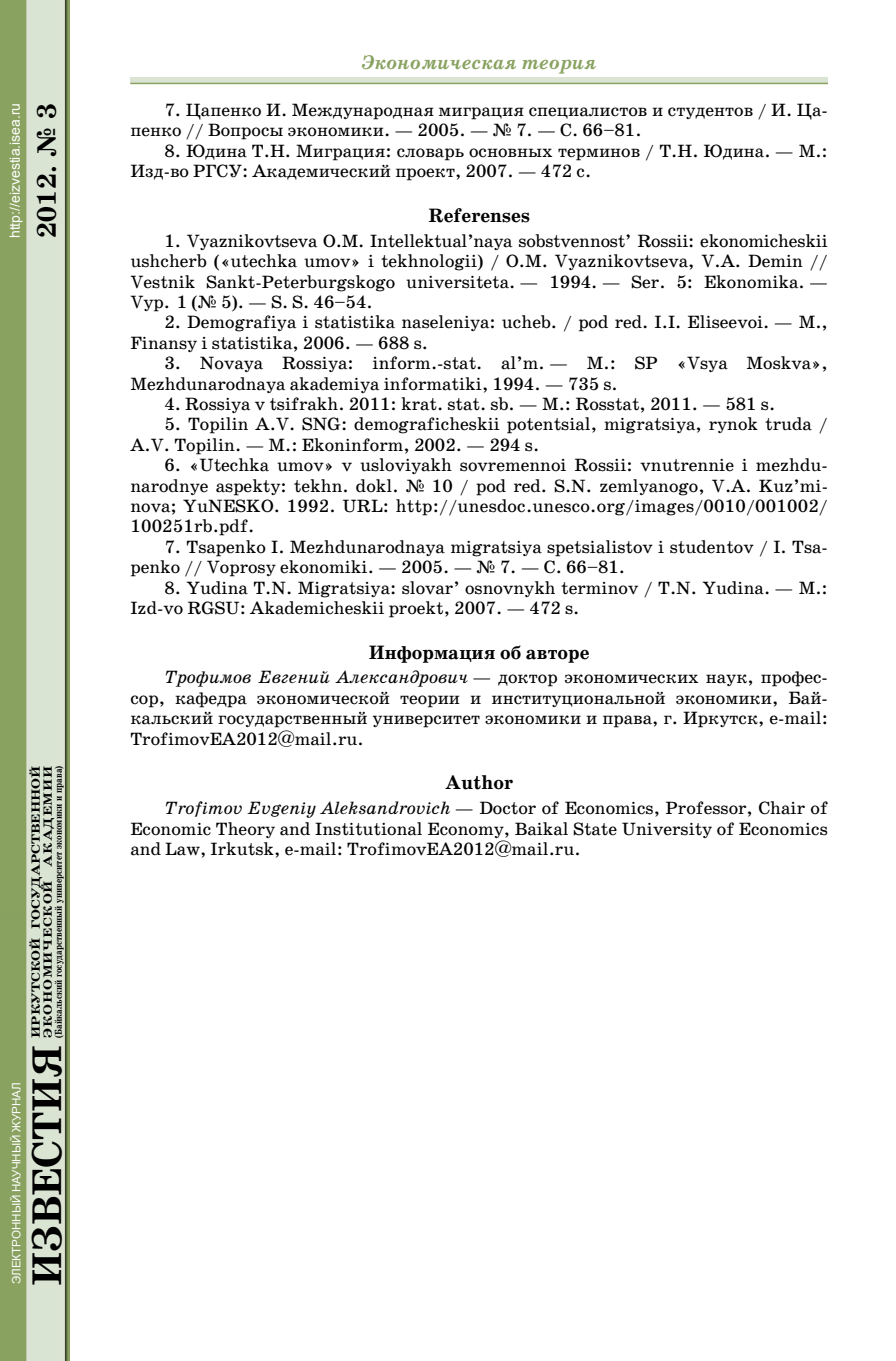
<style>
.page{position:relative;width:896px;height:1361px;background:#fff}
.page>*{position:absolute;margin:0;border:0;box-sizing:border-box;transform-origin:0 0}
.t1{font:700 42px "School Book C";color:#000}
.t2{font:700 27px "School Book C";color:#000}
.t3{font:italic 700 20px "School Book C";color:#89a260}
.t4{font:700 19.6px "School Book C";color:#000}
.t5{font:18px/20.4px "School Book C";color:#000}
.t6{font:14px "Arial";color:#fff}
.t7{font:700 12px/12px "School Book C";color:#000;scale:1.25 1}
.t8{font:11.6px "Arial";color:#fff}
.t9{font:700 10px "School Book C";color:#000;scale:.85 1}
.s1{font-style:italic}
</style>
<div class="page">
<img style="left:0;top:0;width:70px;height:1361px">
<svg style="left:130px;top:77px;width:698px;height:6px;background:#d6e0cd"></svg>
<hr style="left:130px;top:83px;width:698px;height:1px;background:#89a260">
<p class="t6" style="left:6px;top:238px;width:137px;rotate:-90deg">http://eizvestia.isea.ru</p>
<h2 class="t2" style="left:32px;top:238px;width:136px;rotate:-90deg">2012. № 3</h2>
<p class="t8" style="left:9px;top:1284px;width:203px;rotate:-90deg">ЭЛЕКТРОННЫЙ НАУЧНЫЙ ЖУРНАЛ</p>
<p class="t7" style="left:30px;top:1037px;width:219px;rotate:-90deg">ИРКУТСКОЙ ГОСУДАРСТВЕННОЙ<br>ЭКОНОМИЧЕСКОЙ АКАДЕМИИ</p>
<p class="t9" style="left:53px;top:1037px;width:322px;rotate:-90deg">(Байкальский государственный университет экономики и права)</p>
<h1 class="t1" style="left:23px;top:1286px;width:243px;rotate:-90deg">ИЗВЕСТИЯ</h1>
<p class="t3" style="left:361px;top:51px;width:237px">Экономическая теория</p>
<p class="t5" style="left:130px;top:100px;width:699px;text-indent:34px">7. Цапенко И. Международная миграция специалистов и студентов / И. Ца&shy;пенко // Вопросы экономики. — 2005. — № 7. — C. 66–81.</p>
<p class="t5" style="left:130px;top:141px;width:699px;text-indent:34px">8. Юдина Т.Н. Миграция: словарь основных терминов / Т.Н. Юдина. — М.:<br>Изд-во РГСУ: Академический проект, 2007. — 472 с.</p>
<p class="t4" style="left:428px;top:204px;width:103px">Referenses</p>
<p class="t5" style="left:130px;top:231px;width:699px;text-align:justify;text-indent:34px">1. Vyaznikovtseva O.M. Intellektual’naya sobstvennost’ Rossii: ekonomicheskii ushcherb («utechka umov» i tekhnologii) / O.M. Vyaznikovtseva, V.A. Demin // Vestnik Sankt-Peterburgskogo universiteta. — 1994. — Ser. 5: Ekonomika. — Vyp. 1 (№ 5). — S. S. 46–54.</p>
<p class="t5" style="left:130px;top:312px;width:699px;text-indent:34px">2. Demografiya i statistika naseleniya: ucheb. / pod red. I.I. Eliseevoi. — M.,<br>Finansy i statistika, 2006. — 688 s.</p>
<p class="t5" style="left:130px;top:353px;width:699px;text-indent:34px">3. Novaya Rossiya: inform.-stat. al’m. — M.: SP «Vsya Moskva»,<br>Mezhdunarodnaya akademiya informatiki, 1994. — 735 s.</p>
<p class="t5" style="left:164px;top:394px;width:612px">4. Rossiya v tsifrakh. 2011: krat. stat. sb. — M.: Rosstat, 2011. — 581 s.</p>
<p class="t5" style="left:130px;top:414px;width:699px;text-indent:34px">5. Topilin A.V. SNG: demograficheskii potentsial, migratsiya, rynok truda /<br>A.V. Topilin. — M.: Ekoninform, 2002. — 294 s.</p>
<p class="t5" style="left:130px;top:455px;width:699px;text-align:justify;text-indent:34px">6. «Utechka umov» v usloviyakh sovremennoi Rossii: vnutrennie i mezhdu&shy;narodnye aspekty: tekhn. dokl. № 10 / pod red. S.N. zemlyanogo, V.A. Kuz’mi&shy;nova; YuNESKO. 1992. URL: http://unesdoc.unesco.org/images/0010/001002/ 100251rb.pdf.</p>
<p class="t5" style="left:130px;top:537px;width:699px;text-indent:34px">7. Tsapenko I. Mezhdunarodnaya migratsiya spetsialistov i studentov / I. Tsa&shy;penko // Voprosy ekonomiki. — 2005. — № 7. — C. 66–81.</p>
<p class="t5" style="left:130px;top:577px;width:699px;text-indent:34px">8. Yudina T.N. Migratsiya: slovar’ osnovnykh terminov / T.N. Yudina. — M.:<br>Izd-vo RGSU: Akademicheskii proekt, 2007. — 472 s.</p>
<p class="t4" style="left:369px;top:641px;width:222px">Информация об авторе</p>
<p class="t5" style="left:130px;top:667px;width:699px;text-align:justify;text-indent:34px"><span class="s1">Трофимов Евгений Александрович</span> — доктор экономических наук, профес&shy;сор, кафедра экономической теории и институциональной экономики, Бай&shy;кальский государственный университет экономики и права, г. Иркутск, e-mail:<br>TrofimovEA2012@mail.ru.</p>
<p class="t4" style="left:445px;top:771px;width:70px">Author</p>
<p class="t5" style="left:130px;top:798px;width:699px;text-align:justify;text-indent:34px"><span class="s1">Trofimov Evgeniy Aleksandrovich</span> — Doctor of Economics, Professor, Chair of Economic Theory and Institutional Economy, Baikal State University of Economics and Law, Irkutsk, e-mail: TrofimovEA2012@mail.ru.</p>
</div>
